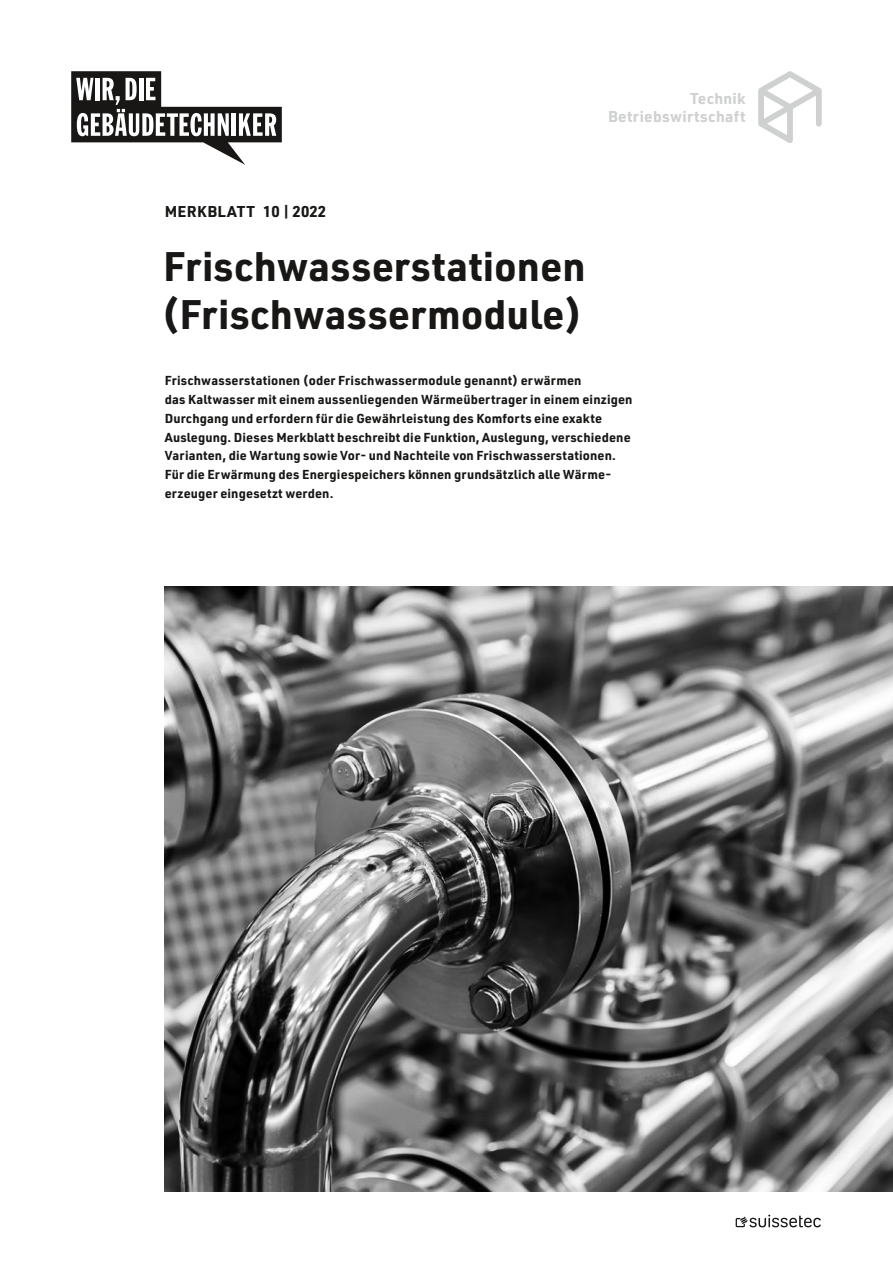
<style>
.page{position:relative;width:893px;height:1263px;background:#fff}
.page>*{position:absolute;margin:0;border:0;box-sizing:border-box;transform-origin:0 0}
.t1{font:700 40.5px/48px "URWDIN";color:#181716}
.t2{font:700 15.3px/18.8px "URWDIN";letter-spacing:.025em;color:#cfd0d0;text-align:right}
.t3{font:700 15.3px "URWDIN";letter-spacing:.02em;color:#181716}
.t4{font:700 12.75px/18.8px "URWDIN";letter-spacing:.01em;color:#181716}
</style>
<div class="page">
<svg style="left:736px;top:1214px;width:85px;height:13px"></svg>
<img style="left:165px;top:586px;width:728px;height:606px">
<svg style="left:71px;top:71px;width:211px;height:94px"></svg>
<svg style="left:758px;top:71px;width:64px;height:72px"></svg>
<p class="t2" style="left:608px;top:88px;width:139px">Technik<br>Betriebswirtschaft</p>
<p class="t3" style="left:165px;top:201px;width:163px">MERKBLATT 10 | 2022</p>
<h1 class="t1" style="left:161px;top:241px;width:426px">Frischwasserstationen (Frischwassermodule)</h1>
<p class="t4" style="left:165px;top:371px;width:469px">Frischwasserstationen (oder Frischwassermodule genannt) erwärmen<br>das Kaltwasser mit einem aussenliegenden Wärmeübertrager in einem einzigen Durchgang und erfordern für die Gewährleistung des Komforts eine exakte Auslegung. Dieses Merkblatt beschreibt die Funktion, Auslegung, verschiedene Varianten, die Wartung sowie Vor- und Nachteile von Frischwasserstationen.<br>Für die Erwärmung des Energiespeichers können grundsätzlich alle Wärme&shy;erzeuger eingesetzt werden.</p>
</div>
